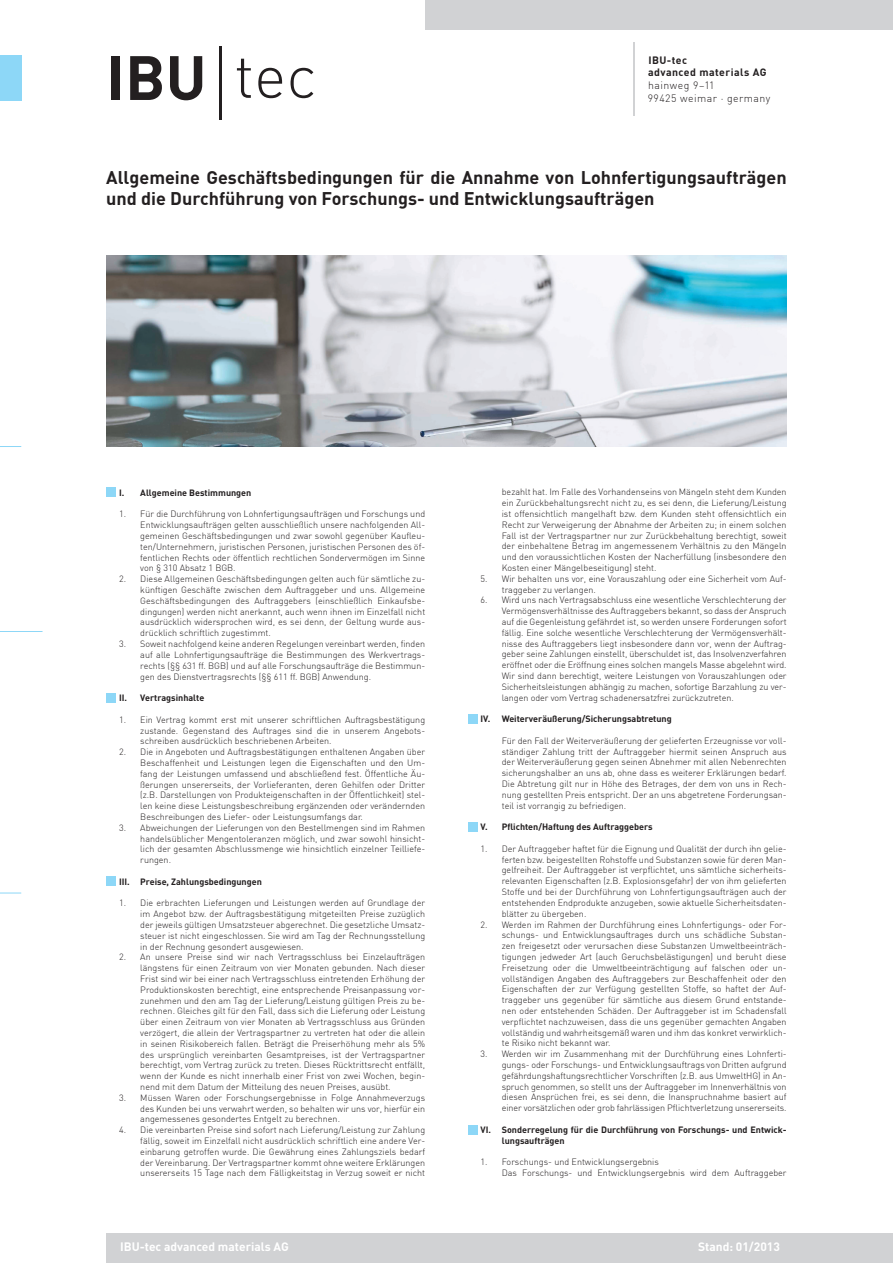
<style>
.page{position:relative;width:893px;height:1263px;background:#fff}
.page>*{position:absolute;margin:0;border:0;box-sizing:border-box;transform-origin:0 0}
.t1{font:700 61.5px "DIN";color:#231f20}
.t2{font:700 18px/21.6px "DIN";color:#231f20}
.t3{font:700 12px "DIN";color:#fff}
.t4{font:300 10.5px/12.6px "DIN";letter-spacing:.045em;color:#231f20}
.t5{font:700 10.5px/12.6px "DIN";letter-spacing:.045em;color:#231f20}
.t6{font:300 9px/10.8px "DIN";color:#231f20;text-align:justify}
.t7{font:700 9px/10.8px "DIN";color:#231f20}
.s1{font-weight:300}
</style>
<div class="page">
<hr style="left:220px;top:47px;width:2px;height:73px;background:#231f20">
<div style="left:106px;top:1233px;width:787px;height:30px;background:#d1d2d4"></div>
<div style="left:0;top:55px;width:21px;height:46px;background:#8dd7f7"></div>
<div style="left:425px;top:0;width:468px;height:30px;background:#d1d2d4"></div>
<hr style="left:634px;top:43px;width:1px;height:73px;background:#d1d2d4">
<svg style="left:0;top:446px;width:21px;height:1px"></svg>
<svg style="left:0;top:893px;width:21px;height:1px"></svg>
<hr style="left:0;top:631px;width:43px;height:1px;background:#8dd7f7">
<img style="left:106px;top:255px;width:681px;height:191px">
<div style="left:106px;top:487px;width:10px;height:10px;background:#8dd7f7"></div>
<div style="left:106px;top:693px;width:10px;height:10px;background:#8dd7f7"></div>
<div style="left:106px;top:876px;width:10px;height:10px;background:#8dd7f7"></div>
<div style="left:468px;top:714px;width:9px;height:10px;background:#8dd7f7"></div>
<div style="left:468px;top:822px;width:9px;height:9px;background:#8dd7f7"></div>
<div style="left:468px;top:1125px;width:9px;height:9px;background:#8dd7f7"></div>
<h1 class="t1" style="left:106px;top:38px;width:212px">IBU <span class="s1">tec</span></h1>
<p class="t5" style="left:648px;top:53px;width:120px">IBU-tec<br>advanced materials AG</p>
<p class="t4" style="left:648px;top:79px;width:124px">hainweg 9–11<br>99425 weimar · germany</p>
<h2 class="t2" style="left:106px;top:166px;width:682px">Allgemeine Geschäftsbedingungen für die Annahme von Lohnfertigungsaufträgen und die Durchführung von Forschungs- und Entwicklungsaufträgen</h2>
<p class="t7" style="left:119px;top:487px;width:134px">I. Allgemeine Bestimmungen</p>
<p class="t6" style="left:140px;top:509px;width:286px;text-indent:-21px">1. Für die Durchführung von Lohnfertigungsaufträgen und Forschungs und Entwicklungsaufträgen gelten ausschließlich unsere nachfolgenden All&shy;gemeinen Geschäftsbedingungen und zwar sowohl gegenüber Kaufleu&shy;ten/Unternehmern, juristischen Personen, juristischen Personen des öf&shy;fentlichen Rechts oder öffentlich rechtlichen Sondervermögen im Sinne von § 310 Absatz 1 BGB.</p>
<p class="t6" style="left:140px;top:573px;width:286px;text-indent:-21px">2. Diese Allgemeinen Geschäftsbedingungen gelten auch für sämtliche zu&shy;künftigen Geschäfte zwischen dem Auftraggeber und uns. Allgemeine Geschäftsbedingungen des Auftraggebers (einschließlich Einkaufsbe&shy;dingungen) werden nicht anerkannt, auch wenn ihnen im Einzelfall nicht ausdrücklich widersprochen wird, es sei denn, der Geltung wurde aus&shy;drücklich schriftlich zugestimmt.</p>
<p class="t6" style="left:140px;top:638px;width:286px;text-indent:-21px">3. Soweit nachfolgend keine anderen Regelungen vereinbart werden, finden auf alle Lohnfertigungsaufträge die Bestimmungen des Werkvertrags&shy;rechts (§§ 631 ff. BGB) und auf alle Forschungsaufträge die Bestimmun&shy;gen des Dienstvertragsrechts (§§ 611 ff. BGB) Anwendung.</p>
<p class="t7" style="left:119px;top:692px;width:87px">II. Vertragsinhalte</p>
<p class="t6" style="left:140px;top:714px;width:286px;text-indent:-21px">1. Ein Vertrag kommt erst mit unserer schriftlichen Auftragsbestätigung zustande. Gegenstand des Auftrages sind die in unserem Angebots&shy;schreiben ausdrücklich beschriebenen Arbeiten.</p>
<p class="t6" style="left:140px;top:746px;width:286px;text-indent:-21px">2. Die in Angeboten und Auftragsbestätigungen enthaltenen Angaben über Beschaffenheit und Leistungen legen die Eigenschaften und den Um&shy;fang der Leistungen umfassend und abschließend fest. Öffentliche Äu&shy;ßerungen unsererseits, der Vorlieferanten, deren Gehilfen oder Dritter (z.B. Darstellungen von Produkteigenschaften in der Öffentlichkeit) stel&shy;len keine diese Leistungsbeschreibung ergänzenden oder verändernden Beschreibungen des Liefer- oder Leistungsumfangs dar.</p>
<p class="t6" style="left:140px;top:822px;width:286px;text-indent:-21px">3. Abweichungen der Lieferungen von den Bestellmengen sind im Rahmen handelsüblicher Mengentoleranzen möglich, und zwar sowohl hinsicht&shy;lich der gesamten Abschlussmenge wie hinsichtlich einzelner Teilliefe&shy;rungen.</p>
<p class="t7" style="left:119px;top:876px;width:144px">III. Preise, Zahlungsbedingungen</p>
<p class="t6" style="left:140px;top:897px;width:286px;text-indent:-21px">1. Die erbrachten Lieferungen und Leistungen werden auf Grundlage der im Angebot bzw. der Auftragsbestätigung mitgeteilten Preise zuzüglich der jeweils gültigen Umsatzsteuer abgerechnet. Die gesetzliche Umsatz&shy;steuer ist nicht eingeschlossen. Sie wird am Tag der Rechnungsstellung in der Rechnung gesondert ausgewiesen.</p>
<p class="t6" style="left:140px;top:951px;width:286px;text-indent:-21px">2. An unsere Preise sind wir nach Vertragsschluss bei Einzelaufträgen längstens für einen Zeitraum von vier Monaten gebunden. Nach dieser Frist sind wir bei einer nach Vertragsschluss eintretenden Erhöhung der Produktionskosten berechtigt, eine entsprechende Preisanpassung vor&shy;zunehmen und den am Tag der Lieferung/Leistung gültigen Preis zu be&shy;rechnen. Gleiches gilt für den Fall, dass sich die Lieferung oder Leistung über einen Zeitraum von vier Monaten ab Vertragsschluss aus Gründen verzögert, die allein der Vertragspartner zu vertreten hat oder die allein in seinen Risikobereich fallen. Beträgt die Preiserhöhung mehr als 5% des ursprünglich vereinbarten Gesamtpreises, ist der Vertragspartner berechtigt, vom Vertrag zurück zu treten. Dieses Rücktrittsrecht entfällt, wenn der Kunde es nicht innerhalb einer Frist von zwei Wochen, begin&shy;nend mit dem Datum der Mitteilung des neuen Preises, ausübt.</p>
<p class="t6" style="left:140px;top:1092px;width:286px;text-indent:-21px">3. Müssen Waren oder Forschungsergebnisse in Folge Annahmeverzugs des Kunden bei uns verwahrt werden, so behalten wir uns vor, hierfür ein angemessenes gesondertes Entgelt zu berechnen.</p>
<p class="t6" style="left:140px;top:1124px;width:286px;text-indent:-21px">4. Die vereinbarten Preise sind sofort nach Lieferung/Leistung zur Zahlung fällig, soweit im Einzelfall nicht ausdrücklich schriftlich eine andere Ver&shy;einbarung getroffen wurde. Die Gewährung eines Zahlungsziels bedarf der Vereinbarung. Der Vertragspartner kommt ohne weitere Erklärungen unsererseits 15 Tage nach dem Fälligkeitstag in Verzug soweit er nicht</p>
<p class="t6" style="left:502px;top:487px;width:286px">bezahlt hat. Im Falle des Vorhandenseins von Mängeln steht dem Kunden ein Zurückbehaltungsrecht nicht zu, es sei denn, die Lieferung/Leistung ist offensichtlich mangelhaft bzw. dem Kunden steht offensichtlich ein Recht zur Verweigerung der Abnahme der Arbeiten zu; in einem solchen Fall ist der Vertragspartner nur zur Zurückbehaltung berechtigt, soweit der einbehaltene Betrag im angemessenem Verhältnis zu den Mängeln und den voraussichtlichen Kosten der Nacherfüllung (insbesondere den Kosten einer Mängelbeseitigung) steht.</p>
<p class="t6" style="left:502px;top:573px;width:286px;text-indent:-21px">5. Wir behalten uns vor, eine Vorauszahlung oder eine Sicherheit vom Auf&shy;traggeber zu verlangen.</p>
<p class="t6" style="left:502px;top:595px;width:286px;text-indent:-21px">6. Wird uns nach Vertragsabschluss eine wesentliche Verschlechterung der Vermögensverhältnisse des Auftraggebers bekannt, so dass der Anspruch auf die Gegenleistung gefährdet ist, so werden unsere Forderungen sofort fällig. Eine solche wesentliche Verschlechterung der Vermögensverhält&shy;nisse des Auftraggebers liegt insbesondere dann vor, wenn der Auftrag&shy;geber seine Zahlungen einstellt, überschuldet ist, das Insolvenzverfahren eröffnet oder die Eröffnung eines solchen mangels Masse abgelehnt wird.<br>Wir sind dann berechtigt, weitere Leistungen von Vorauszahlungen oder Sicherheitsleistungen abhängig zu machen, sofortige Barzahlung zu ver&shy;langen oder vom Vertrag schadenersatzfrei zurückzutreten.</p>
<p class="t7" style="left:480px;top:713px;width:193px">IV. Weiterveräußerung/Sicherungsabtretung</p>
<p class="t6" style="left:502px;top:735px;width:286px">Für den Fall der Weiterveräußerung der gelieferten Erzeugnisse vor voll&shy;ständiger Zahlung tritt der Auftraggeber hiermit seinen Anspruch aus der Weiterveräußerung gegen seinen Abnehmer mit allen Nebenrechten sicherungshalber an uns ab, ohne dass es weiterer Erklärungen bedarf.<br>Die Abtretung gilt nur in Höhe des Betrages, der dem von uns in Rech&shy;nung gestellten Preis entspricht. Der an uns abgetretene Forderungsan&shy;teil ist vorrangig zu befriedigen.</p>
<p class="t7" style="left:480px;top:821px;width:174px">V. Pflichten/Haftung des Auftraggebers</p>
<p class="t6" style="left:502px;top:843px;width:286px;text-indent:-21px">1. Der Auftraggeber haftet für die Eignung und Qualität der durch ihn gelie&shy;ferten bzw. beigestellten Rohstoffe und Substanzen sowie für deren Man&shy;gelfreiheit. Der Auftraggeber ist verpflichtet, uns sämtliche sicherheits&shy;relevanten Eigenschaften (z.B. Explosionsgefahr) der von ihm gelieferten Stoffe und bei der Durchführung von Lohnfertigungsaufträgen auch der entstehenden Endprodukte anzugeben, sowie aktuelle Sicherheitsdaten&shy;blätter zu übergeben.</p>
<p class="t6" style="left:502px;top:919px;width:286px;text-indent:-21px">2. Werden im Rahmen der Durchführung eines Lohnfertigungs- oder For&shy;schungs- und Entwicklungsauftrages durch uns schädliche Substan&shy;zen freigesetzt oder verursachen diese Substanzen Umweltbeeinträch&shy;tigungen jedweder Art (auch Geruchsbelästigungen) und beruht diese Freisetzung oder die Umweltbeeinträchtigung auf falschen oder un&shy;vollständigen Angaben des Auftraggebers zur Beschaffenheit oder den Eigenschaften der zur Verfügung gestellten Stoffe, so haftet der Auf&shy;traggeber uns gegenüber für sämtliche aus diesem Grund entstande&shy;nen oder entstehenden Schäden. Der Auftraggeber ist im Schadensfall verpflichtet nachzuweisen, dass die uns gegenüber gemachten Angaben vollständig und wahrheitsgemäß waren und ihm das konkret verwirklich&shy;te Risiko nicht bekannt war.</p>
<p class="t6" style="left:502px;top:1048px;width:286px;text-indent:-21px">3. Werden wir im Zusammenhang mit der Durchführung eines Lohnferti&shy;gungs- oder Forschungs- und Entwicklungsauftrags von Dritten aufgrund gefährdungshaftungsrechtlicher Vorschriften (z.B. aus UmweltHG) in An&shy;spruch genommen, so stellt uns der Auftraggeber im Innenverhältnis von diesen Ansprüchen frei, es sei denn, die Inanspruchnahme basiert auf einer vorsätzlichen oder grob fahrlässigen Pflichtverletzung unsererseits.</p>
<p class="t7" style="left:502px;top:1124px;width:286px;text-indent:-21px">VI. Sonderregelung für die Durchführung von Forschungs- und Entwick&shy;lungsaufträgen</p>
<p class="t6" style="left:502px;top:1156px;width:286px;text-indent:-21px">1. Forschungs- und Entwicklungsergebnis<br>Das Forschungs- und Entwicklungsergebnis wird dem Auftraggeber</p>
<h3 class="t3" style="left:120px;top:1239px;width:170px">IBU-tec advanced materials AG</h3>
<h3 class="t3" style="left:698px;top:1239px;width:83px">Stand: 01/2013</h3>
</div>
